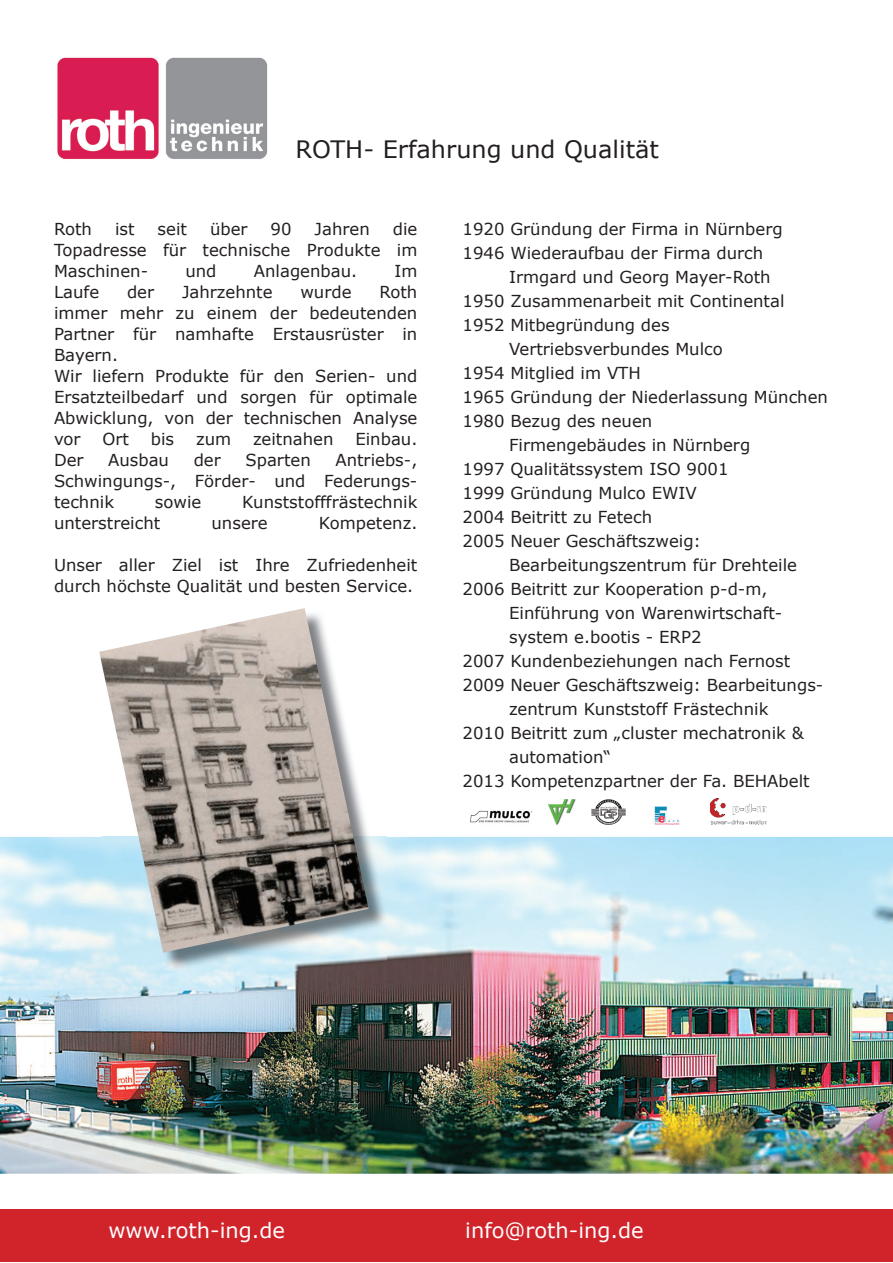
<style>
.page{position:relative;width:893px;height:1263px;background:#fff}
.page>*{position:absolute;margin:0;border:0;box-sizing:border-box;transform-origin:0 0}
.t1{font:24px "Verdana";color:#231f20}
.t2{font:21px "Verdana";color:#fff}
.t3{font:16.5px/21px "Verdana";color:#231f20}
</style>
<div class="page">
<img style="left:57px;top:57px;width:211px;height:102px">
<div style="left:1px;top:1210px;width:892px;height:52px;background:#d1232a"></div>
<img style="left:0;top:837px;width:893px;height:337px">
<img style="left:102px;top:836px;width:285px;height:135px">
<img style="left:99px;top:608px;width:270px;height:344px">
<img style="left:549px;top:799px;width:26px;height:26px">
<img style="left:592px;top:799px;width:33px;height:26px">
<img style="left:654px;top:806px;width:26px;height:19px">
<img style="left:470px;top:810px;width:63px;height:13px">
<img style="left:710px;top:799px;width:56px;height:26px">
<h1 class="t1" style="left:296px;top:134px;width:365px">ROTH- Erfahrung und Qualität</h1>
<p class="t3" style="left:54px;top:219px;width:365px;text-align:justify;text-indent:339px">die Topadresse für technische Produkte im Maschinen-</p>
<p class="t3" style="left:54px;top:219px;width:40px">Roth</p>
<p class="t3" style="left:115px;top:219px;width:21px">ist</p>
<p class="t3" style="left:158px;top:219px;width:31px">seit</p>
<p class="t3" style="left:210px;top:219px;width:39px">über</p>
<p class="t3" style="left:271px;top:219px;width:22px">90</p>
<p class="t3" style="left:315px;top:219px;width:57px">Jahren</p>
<p class="t3" style="left:185px;top:261px;width:33px">und</p>
<p class="t3" style="left:254px;top:261px;width:105px">Anlagenbau.</p>
<p class="t3" style="left:394px;top:261px;width:25px">Im</p>
<p class="t3" style="left:54px;top:282px;width:47px">Laufe</p>
<p class="t3" style="left:127px;top:282px;width:29px">der</p>
<p class="t3" style="left:182px;top:282px;width:92px">Jahrzehnte</p>
<p class="t3" style="left:300px;top:282px;width:53px">wurde</p>
<p class="t3" style="left:54px;top:282px;width:365px;text-indent:325px">Roth immer mehr zu einem der bedeutenden<br>Partner für namhafte Erstausrüster in<br>Bayern.<br>Wir liefern Produkte für den Serien- und<br>Ersatzteilbedarf und sorgen für optimale<br>Abwicklung, von der technischen Analyse vor</p>
<p class="t3" style="left:102px;top:429px;width:28px">Ort</p>
<p class="t3" style="left:151px;top:429px;width:25px">bis</p>
<p class="t3" style="left:196px;top:429px;width:37px">zum</p>
<p class="t3" style="left:253px;top:429px;width:82px">zeitnahen</p>
<p class="t3" style="left:355px;top:429px;width:64px">Einbau.</p>
<p class="t3" style="left:54px;top:450px;width:365px;text-align:justify;text-indent:281px">Antriebs-, Schwingungs-, Förder- und Federungs&shy;technik</p>
<p class="t3" style="left:54px;top:450px;width:31px">Der</p>
<p class="t3" style="left:108px;top:450px;width:62px">Ausbau</p>
<p class="t3" style="left:194px;top:450px;width:29px">der</p>
<p class="t3" style="left:245px;top:450px;width:67px">Sparten</p>
<p class="t3" style="left:155px;top:492px;width:48px">sowie</p>
<p class="t3" style="left:242px;top:492px;width:177px">Kunststofffrästechnik</p>
<p class="t3" style="left:54px;top:513px;width:108px">unterstreicht</p>
<p class="t3" style="left:212px;top:513px;width:58px">unsere</p>
<p class="t3" style="left:319px;top:513px;width:100px">Kompetenz.</p>
<p class="t3" style="left:54px;top:555px;width:365px">Unser aller Ziel ist Ihre Zufriedenheit durch höchste Qualität und besten Service.</p>
<p class="t3" style="left:463px;top:217px;width:322px;line-height:24px">1920 Gründung der Firma in Nürnberg<br>1946 Wiederaufbau der Firma durch</p>
<p class="t3" style="left:509px;top:267px;width:263px">Irmgard und Georg Mayer-Roth</p>
<p class="t3" style="left:463px;top:291px;width:323px">1950 Zusammenarbeit mit Continental</p>
<p class="t3" style="left:463px;top:315px;width:209px">1952 Mitbegründung des</p>
<p class="t3" style="left:509px;top:339px;width:215px">Vertriebsverbundes Mulco</p>
<p class="t3" style="left:463px;top:363px;width:180px">1954 Mitglied im VTH</p>
<p class="t3" style="left:463px;top:387px;width:367px">1965 Gründung der Niederlassung München</p>
<p class="t3" style="left:463px;top:411px;width:191px">1980 Bezug des neuen</p>
<p class="t3" style="left:509px;top:435px;width:243px">Firmengebäudes in Nürnberg</p>
<p class="t3" style="left:463px;top:459px;width:267px">1997 Qualitätssystem ISO 9001</p>
<p class="t3" style="left:463px;top:483px;width:236px">1999 Gründung Mulco EWIV</p>
<p class="t3" style="left:463px;top:507px;width:191px">2004 Beitritt zu Fetech</p>
<p class="t3" style="left:463px;top:531px;width:240px">2005 Neuer Geschäftszweig:</p>
<p class="t3" style="left:509px;top:555px;width:289px">Bearbeitungszentrum für Drehteile</p>
<p class="t3" style="left:463px;top:579px;width:306px">2006 Beitritt zur Kooperation p-d-m,</p>
<p class="t3" style="left:509px;top:603px;width:275px">Einführung von Warenwirtschaft-</p>
<p class="t3" style="left:509px;top:627px;width:194px">system e.bootis - ERP2</p>
<p class="t3" style="left:463px;top:651px;width:329px">2007 Kundenbeziehungen nach Fernost</p>
<p class="t3" style="left:463px;top:675px;width:362px">2009 Neuer Geschäftszweig: Bearbeitungs-</p>
<p class="t3" style="left:509px;top:699px;width:261px">zentrum Kunststoff Frästechnik</p>
<p class="t3" style="left:463px;top:723px;width:343px">2010 Beitritt zum „cluster mechatronik &amp;</p>
<p class="t3" style="left:509px;top:747px;width:103px">automation“</p>
<p class="t3" style="left:463px;top:771px;width:349px">2013 Kompetenzpartner der Fa. BEHAbelt</p>
<p class="t2" style="left:108px;top:1217px;width:178px">www.roth-ing.de</p>
<p class="t2" style="left:465px;top:1217px;width:180px">info@roth-ing.de</p>
</div>
